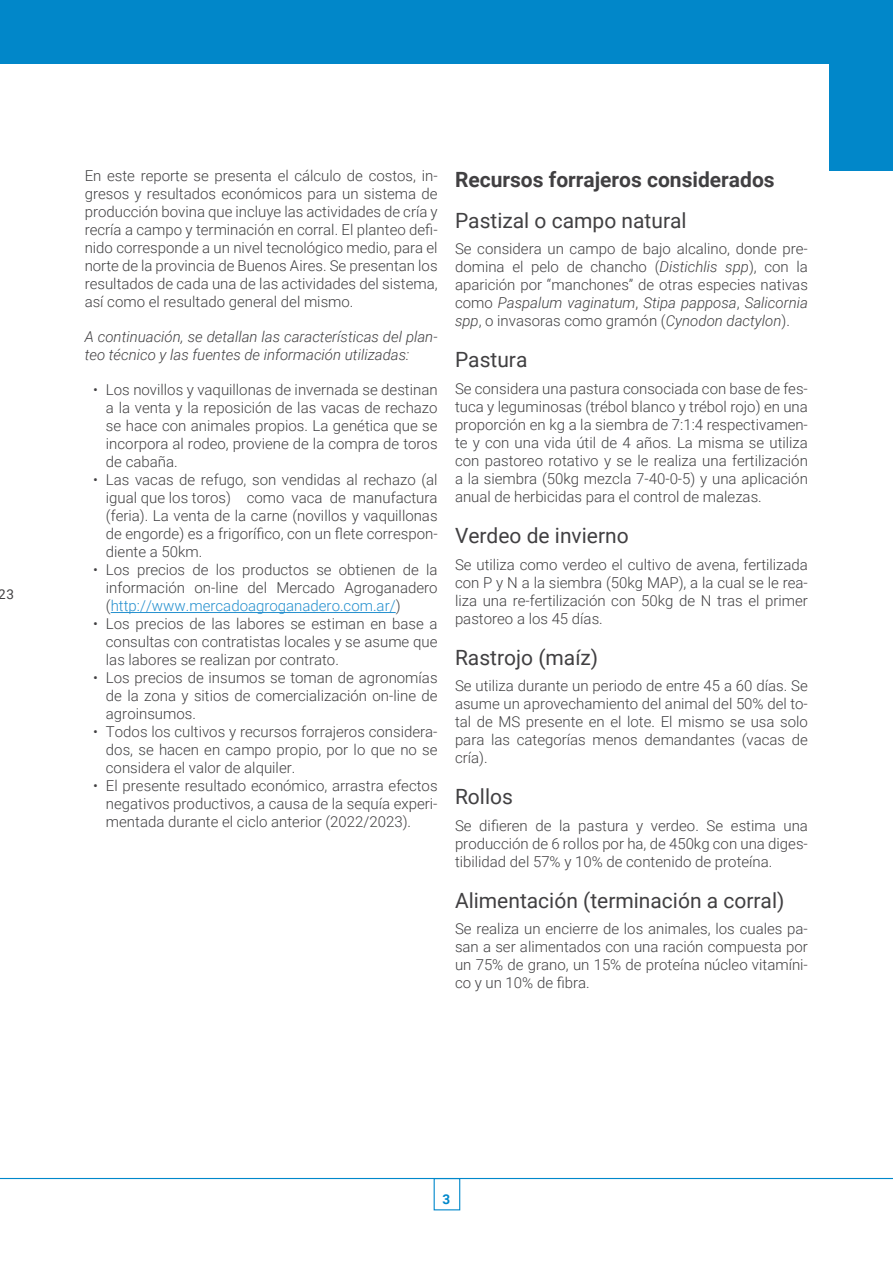
<style>
.page{position:relative;width:893px;height:1263px;background:#fff}
.page>*{position:absolute;margin:0;border:0;box-sizing:border-box;transform-origin:0 0}
.t1{font:21px "Roboto";color:#414042}
.t2{font:700 21px "Roboto";color:#414042}
.t3{font:300 15px/18px "Roboto";color:#414042;text-align:justify}
.t4{font:italic 300 15px/18px "Roboto";color:#414042}
.t5{font:13.5px "Roboto";color:#414042}
.t6{font:700 13.5px "Roboto";color:#0088cb}
.s1{color:#2590cf}
.s2{font-style:italic}
</style>
<div class="page">
<hr style="left:0;top:1178px;width:893px;height:1px;background:#0088cb">
<div style="left:434px;top:1178px;width:26px;height:32px;border:1px solid #0088cb"></div>
<div style="left:829px;top:2px;width:64px;height:168px;background:#0187c9"></div>
<div style="left:0;top:0;width:893px;height:64px;background:#0187c9"></div>
<hr style="left:111px;top:612px;width:285px;height:1px;background:#2590cf">
<p class="t5" style="left:-1px;top:585px;width:17px">23</p>
<p class="t3" style="left:85px;top:166px;width:354px">En este reporte se presenta el cálculo de costos, in&shy;gresos y resultados económicos para un sistema de producción bovina que incluye las actividades de cría y recría a campo y terminación en corral. El planteo defi&shy;nido corresponde a un nivel tecnológico medio, para el norte de la provincia de Buenos Aires. Se presentan los resultados de cada una de las actividades del sistema, así como el resultado general del mismo.</p>
<p class="t4" style="left:85px;top:327px;width:354px">A continuación, se detallan las características del plan&shy;teo técnico y las fuentes de información utilizadas:</p>
<p class="t3" style="left:106px;top:380px;width:333px;text-indent:-13px">• Los novillos y vaquillonas de invernada se destinan a la venta y la reposición de las vacas de rechazo se hace con animales propios. La genética que se incorpora al rodeo, proviene de la compra de toros de cabaña.</p>
<p class="t3" style="left:106px;top:470px;width:333px;text-indent:-13px">• Las vacas de refugo, son vendidas al rechazo (al igual que los toros) como vaca de manufactura (feria). La venta de la carne (novillos y vaquillonas de engorde) es a frigorífico, con un flete correspon&shy;diente a 50km.</p>
<p class="t3" style="left:106px;top:560px;width:333px;text-indent:-13px">• Los precios de los productos se obtienen de la información on-line del Mercado Agroganadero (<span class="s1">http://www.mercadoagroganadero.com.ar/</span>)</p>
<p class="t3" style="left:106px;top:614px;width:333px;text-indent:-13px">• Los precios de las labores se estiman en base a consultas con contratistas locales y se asume que las labores se realizan por contrato.</p>
<p class="t3" style="left:106px;top:668px;width:333px;text-indent:-13px">• Los precios de insumos se toman de agronomías de la zona y sitios de comercialización on-line de agroinsumos.</p>
<p class="t3" style="left:106px;top:722px;width:333px;text-indent:-13px">• Todos los cultivos y recursos forrajeros considera&shy;dos, se hacen en campo propio, por lo que no se considera el valor de alquiler.</p>
<p class="t3" style="left:106px;top:776px;width:333px;text-indent:-13px">• El presente resultado económico, arrastra efectos negativos productivos, a causa de la sequía experi&shy;mentada durante el ciclo anterior (2022/2023).</p>
<h1 class="t2" style="left:455px;top:165px;width:321px">Recursos forrajeros considerados</h1>
<h1 class="t1" style="left:455px;top:206px;width:233px">Pastizal o campo natural</h1>
<p class="t3" style="left:455px;top:240px;width:354px">Se considera un campo de bajo alcalino, donde pre&shy;domina el pelo de chancho (<span class="s2">Distichlis spp</span>), con la aparición por “manchones” de otras especies nativas como <span class="s2">Paspalum vaginatum</span>, <span class="s2">Stipa papposa</span>, <span class="s2">Salicornia spp</span>, o invasoras como gramón (<span class="s2">Cynodon dactylon</span>).</p>
<h1 class="t1" style="left:455px;top:345px;width:74px">Pastura</h1>
<p class="t3" style="left:455px;top:379px;width:354px">Se considera una pastura consociada con base de fes&shy;tuca y leguminosas (trébol blanco y trébol rojo) en una proporción en kg a la siembra de 7:1:4 respectivamen&shy;te y con una vida útil de 4 años. La misma se utiliza con pastoreo rotativo y se le realiza una fertilización a la siembra (50kg mezcla 7-40-0-5) y una aplicación anual de herbicidas para el control de malezas.</p>
<h1 class="t1" style="left:455px;top:521px;width:175px">Verdeo de invierno</h1>
<p class="t3" style="left:455px;top:555px;width:354px">Se utiliza como verdeo el cultivo de avena, fertilizada con P y N a la siembra (50kg MAP), a la cual se le rea&shy;liza una re-fertilización con 50kg de N tras el primer pastoreo a los 45 días.</p>
<h1 class="t1" style="left:455px;top:642px;width:145px">Rastrojo (maíz)</h1>
<p class="t3" style="left:455px;top:676px;width:354px">Se utiliza durante un periodo de entre 45 a 60 días. Se asume un aprovechamiento del animal del 50% del to&shy;tal de MS presente en el lote. El mismo se usa solo para las categorías menos demandantes (vacas de cría).</p>
<h1 class="t1" style="left:455px;top:782px;width:59px">Rollos</h1>
<p class="t3" style="left:455px;top:816px;width:354px">Se difieren de la pastura y verdeo. Se estima una producción de 6 rollos por ha, de 450kg con una diges&shy;tibilidad del 57% y 10% de contenido de proteína.</p>
<h1 class="t1" style="left:455px;top:885px;width:331px">Alimentación (terminación a corral)</h1>
<p class="t3" style="left:455px;top:919px;width:354px">Se realiza un encierre de los animales, los cuales pa&shy;san a ser alimentados con una ración compuesta por un 75% de grano, un 15% de proteína núcleo vitamíni&shy;co y un 10% de fibra.</p>
<p class="t6" style="left:443px;top:1190px;width:9px">3</p>
</div>
